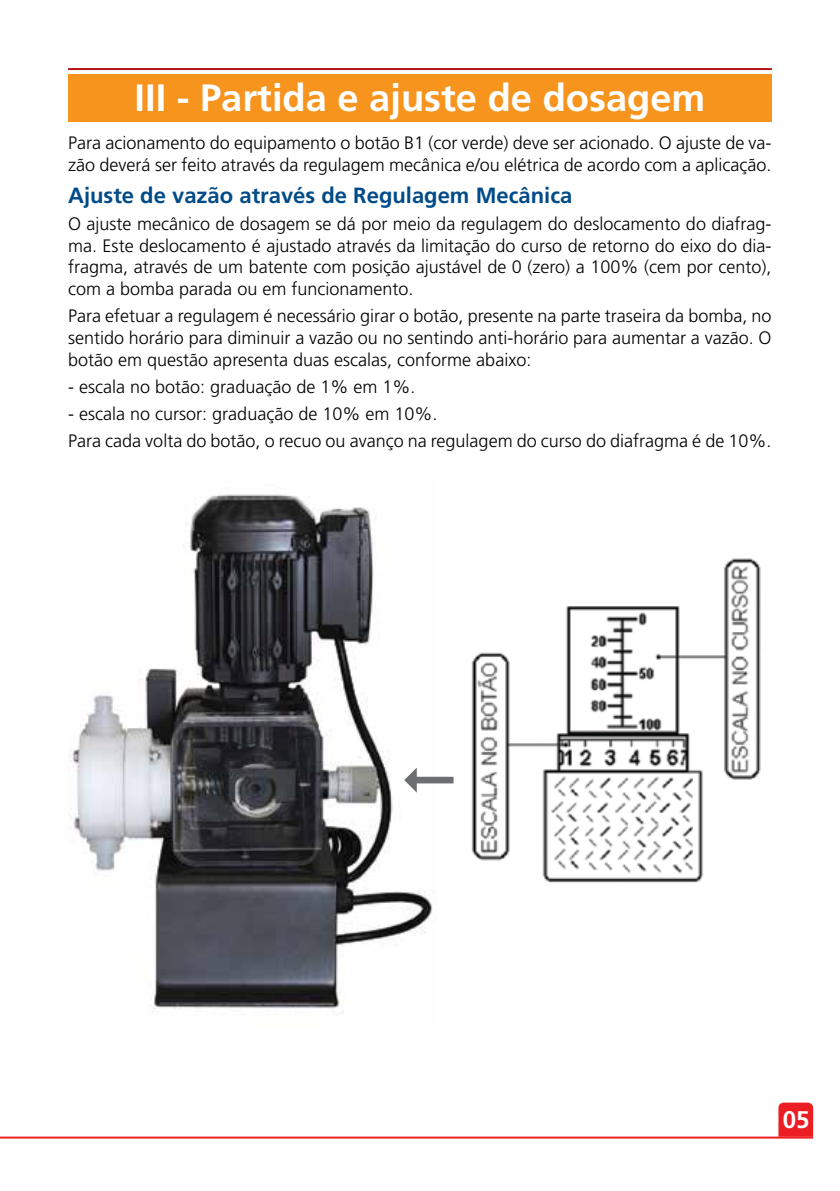
<style>
.page{position:relative;width:840px;height:1191px;background:#fff}
.page>*{position:absolute;margin:0;border:0;box-sizing:border-box;transform-origin:0 0}
.t1{font:700 38px "Frutiger";color:#fff}
.t2{font:700 24px "Frutiger";color:#fff}
.t3{font:700 22px "Frutiger";color:#004b88}
.t4{font:300 18px/21.6px "Frutiger";color:#000}
</style>
<div class="page">
<img style="left:69px;top:494px;width:366px;height:520px">
<div style="left:68px;top:74px;width:703px;height:47px;background:#f7941e"></div>
<hr style="left:68px;top:68px;width:703px;height:2px;background:#b11116">
<svg style="left:778px;top:1102px;width:34px;height:34px"></svg>
<hr style="left:0;top:1136px;width:812px;height:2px;background:#ed1d24">
<img style="left:453px;top:558px;width:308px;height:325px">
<svg style="left:404px;top:767px;width:49px;height:25px"></svg>
<h1 class="t1" style="left:134px;top:76px;width:572px">III - Partida e ajuste de dosagem</h1>
<p class="t4" style="left:68px;top:132px;width:704px">Para acionamento do equipamento o botão B1 (cor verde) deve ser acionado. O ajuste de va&shy;zão deverá ser feito através da regulagem mecânica e/ou elétrica de acordo com a aplicação.</p>
<p class="t3" style="left:68px;top:182px;width:505px">Ajuste de vazão através de Regulagem Mecânica</p>
<p class="t4" style="left:68px;top:213px;width:704px;text-align:justify">O ajuste mecânico de dosagem se dá por meio da regulagem do deslocamento do diafrag&shy;ma. Este deslocamento é ajustado através da limitação do curso de retorno do eixo do dia&shy;fragma, através de um batente com posição ajustável de 0 (zero) a 100% (cem por cento), com a bomba parada ou em funcionamento.</p>
<p class="t4" style="left:68px;top:305px;width:704px;text-align:justify">Para efetuar a regulagem é necessário girar o botão, presente na parte traseira da bomba, no sentido horário para diminuir a vazão ou no sentindo anti-horário para aumentar a vazão. O botão em questão apresenta duas escalas, conforme abaixo:</p>
<p class="t4" style="left:68px;top:376px;width:349px">- escala no botão: graduação de 1% em 1%.</p>
<p class="t4" style="left:68px;top:400px;width:704px;line-height:27.2px">- escala no cursor: graduação de 10% em 10%.<br>Para cada volta do botão, o recuo ou avanço na regulagem do curso do diafragma é de 10%.</p>
<h2 class="t2" style="left:782px;top:1105px;width:28px">05</h2>
</div>
